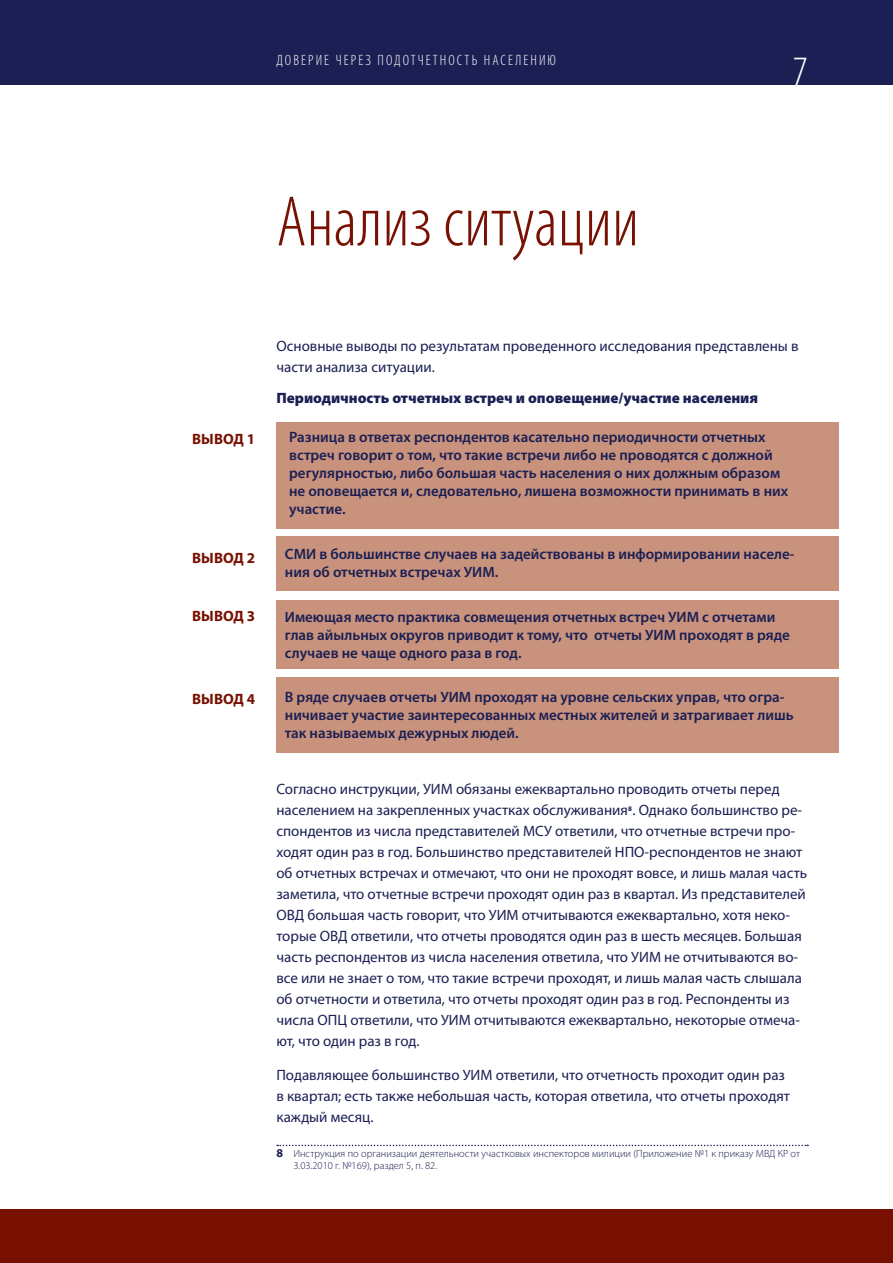
<style>
.page{position:relative;width:893px;height:1263px;background:#fff}
.page>*{position:absolute;margin:0;border:0;box-sizing:border-box;transform-origin:0 0}
.t1{font:300 condensed 72px "Myriad Pro";color:#781102}
.t2{font:300 condensed 42px "Myriad Pro";color:#fff}
.t3{font:15px/21px "Myriad Pro";color:#1b1f53}
.t4{font:600 15px/18px "Myriad Pro";color:#1b1f53}
.t5{font:900 15px "Myriad Pro";color:#1b1f53}
.t6{font:300 condensed 15px "Myriad Pro";letter-spacing:.14em;color:#fff}
.t7{font:700 15px "Myriad Pro";color:#781102}
.t8{font:300 10.5px/12px "Myriad Pro";color:#1b1f53}
.s1{font-weight:700;font-size:12px}
</style>
<div class="page">
<div style="left:0;top:0;width:893px;height:85px;background:#1b1f53"></div>
<div style="left:0;top:1209px;width:893px;height:54px;background:#781102"></div>
<div style="left:276px;top:678px;width:563px;height:75px;background:#c8927d"></div>
<div style="left:276px;top:600px;width:563px;height:69px;background:#c8927d"></div>
<div style="left:276px;top:537px;width:563px;height:54px;background:#c8927d"></div>
<div style="left:276px;top:423px;width:563px;height:106px;background:#c8927d"></div>
<svg style="left:277px;top:1145px;width:531px;height:1px"></svg>
<p class="t6" style="left:276px;top:52px;width:281px">ДОВЕРИЕ ЧЕРЕЗ ПОДОТЧЕТНОСТЬ НАСЕЛЕНИЮ</p>
<h2 class="t2" style="left:793px;top:49px;width:17px">7</h2>
<h1 class="t1" style="left:276px;top:183px;width:364px">Анализ ситуации</h1>
<p class="t7" style="left:192px;top:429px;width:64px">ВЫВОД 1</p>
<p class="t7" style="left:192px;top:548px;width:64px">ВЫВОД 2</p>
<p class="t7" style="left:192px;top:606px;width:64px">ВЫВОД 3</p>
<p class="t7" style="left:192px;top:689px;width:64px">ВЫВОД 4</p>
<p class="t3" style="left:276px;top:336px;width:524px">Основные выводы по результатам проведенного исследования представлены в части анализа ситуации.</p>
<p class="t5" style="left:276px;top:390px;width:483px">Периодичность отчетных встреч и оповещение/участие населения</p>
<p class="t4" style="left:289px;top:428px;width:501px">Разница в ответах респондентов касательно периодичности отчетных встреч говорит о том, что такие встречи либо не проводятся с должной регулярностью, либо большая часть населения о них должным образом не оповещается и, следовательно, лишена возможности принимать в них участие.</p>
<p class="t4" style="left:285px;top:545px;width:511px">СМИ в большинстве случаев на задействованы в информировании населе&shy;ния об отчетных встречах УИМ.</p>
<p class="t4" style="left:285px;top:607px;width:506px">Имеющая место практика совмещения отчетных встреч УИМ с отчетами глав айыльных округов приводит к тому, что отчеты УИМ проходят в ряде случаев не чаще одного раза в год.</p>
<p class="t4" style="left:285px;top:688px;width:510px">В ряде случаев отчеты УИМ проходят на уровне сельских управ, что огра&shy;ничивает участие заинтересованных местных жителей и затрагивает лишь так называемых дежурных людей.</p>
<p class="t3" style="left:276px;top:778px;width:532px">Согласно инструкции, УИМ обязаны ежеквартально проводить отчеты перед населением на закрепленных участках обслуживания<sup>8</sup>. Однако большинство ре&shy;спондентов из числа представителей МСУ ответили, что отчетные встречи про&shy;ходят один раз в год. Большинство представителей НПО-респондентов не знают об отчетных встречах и отмечают, что они не проходят вовсе, и лишь малая часть заметила, что отчетные встречи проходят один раз в квартал. Из представителей ОВД большая часть говорит, что УИМ отчитываются ежеквартально, хотя неко&shy;торые ОВД ответили, что отчеты проводятся один раз в шесть месяцев. Большая часть респондентов из числа населения ответила, что УИМ не отчитываются во&shy;все или не знает о том, что такие встречи проходят, и лишь малая часть слышала об отчетности и ответила, что отчеты проходят один раз в год. Респонденты из числа ОПЦ ответили, что УИМ отчитываются ежеквартально, некоторые отмеча&shy;ют, что один раз в год.</p>
<p class="t3" style="left:276px;top:1064px;width:515px">Подавляющее большинство УИМ ответили, что отчетность проходит один раз в квартал; есть также небольшая часть, которая ответила, что отчеты проходят каждый месяц.</p>
<p class="t8" style="left:293px;top:1148px;width:508px;text-indent:-17px"><span class="s1">8</span> Инструкция по организации деятельности участковых инспекторов милиции (Приложение №1 к приказу МВД КР от<br>3.03.2010 г. №169), раздел 5, п. 82.</p>
</div>
